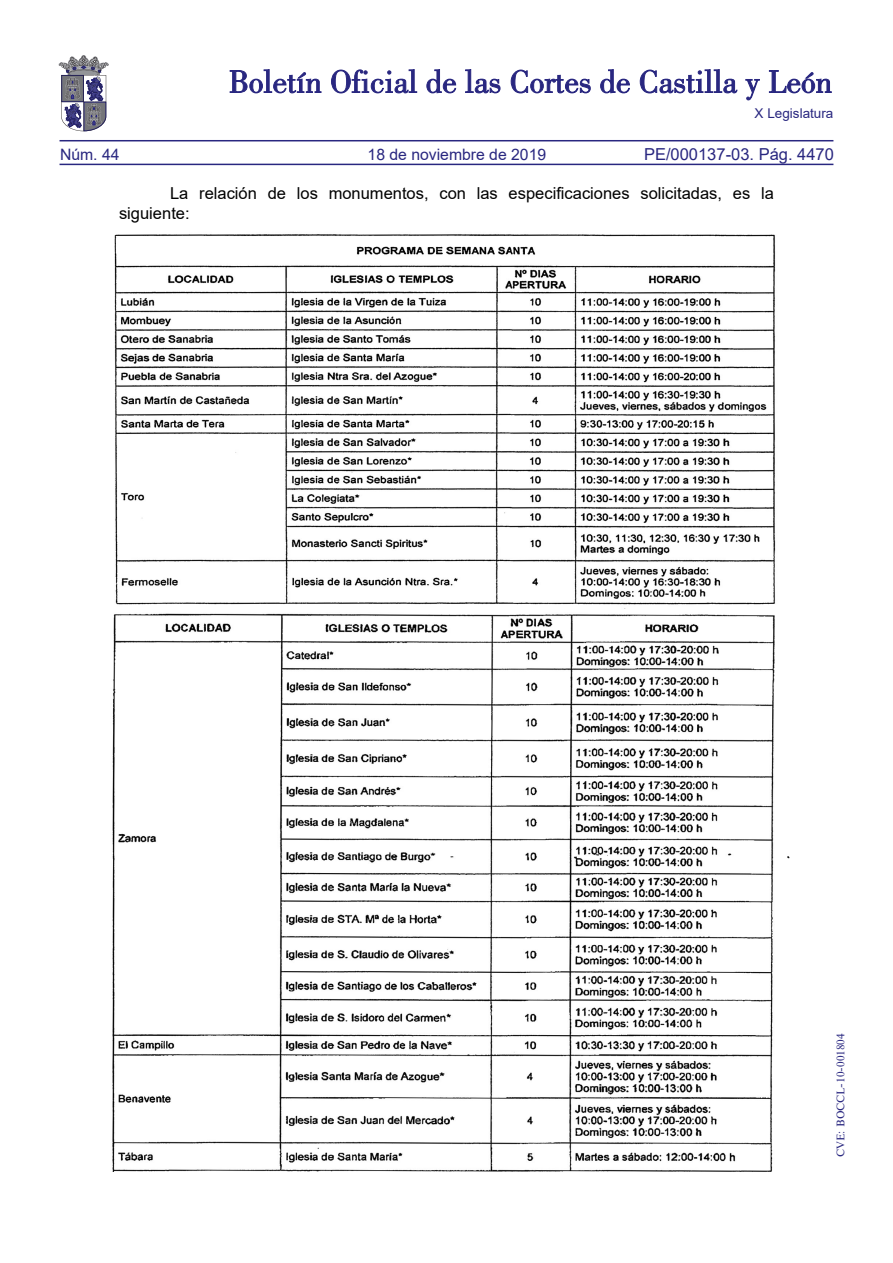
<style>
.page{position:relative;width:893px;height:1263px;background:#fff}
.page>*{position:absolute;margin:0;border:0;box-sizing:border-box;transform-origin:0 0}
.TEXTO_NORMAL{font:16.5px/19.8px "Arial";color:#000}
.t1{font:16.5px "Arial";color:#292780}
.t2{font:15.75px "Arial";color:#292780}
.t3{font:13.5px "Arial";color:#292780}
.t4{font:10.5px "Times";color:#292780}
</style>
<div class="page">
<hr style="left:60px;top:164px;width:773px;height:1px;background:#292780">
<hr style="left:60px;top:140px;width:773px;height:1px;background:#292780">
<svg style="left:230px;top:69px;width:91px;height:24px"></svg>
<svg style="left:331px;top:69px;width:86px;height:24px"></svg>
<svg style="left:426px;top:69px;width:30px;height:24px"></svg>
<svg style="left:465px;top:69px;width:35px;height:24px"></svg>
<svg style="left:511px;top:70px;width:80px;height:23px"></svg>
<svg style="left:600px;top:69px;width:30px;height:24px"></svg>
<svg style="left:640px;top:69px;width:97px;height:24px"></svg>
<svg style="left:745px;top:79px;width:15px;height:21px"></svg>
<svg style="left:769px;top:70px;width:62px;height:23px"></svg>
<svg style="left:59px;top:55px;width:49px;height:76px"></svg>
<img style="left:114px;top:234px;width:662px;height:375px">
<img style="left:112px;top:613px;width:678px;height:558px">
<p class="t3" style="left:755px;top:104px;width:80px">X Legislatura</p>
<p class="t2" style="left:60px;top:143px;width:61px">Núm. 44</p>
<p class="t2" style="left:368px;top:143px;width:180px">18 de noviembre de 2019</p>
<p class="t1" style="left:644px;top:143px;width:191px">PE/000137-03. Pág. 4470</p>
<p class="TEXTO_NORMAL" style="left:119px;top:183px;width:656px;text-indent:51px">La relación de los monumentos, con las especificaciones solicitadas, es la siguiente:</p>
<p class="t4" style="left:835px;top:1157px;width:125px;rotate:-90deg">CVE: BOCCL-10-001804</p>
</div>
